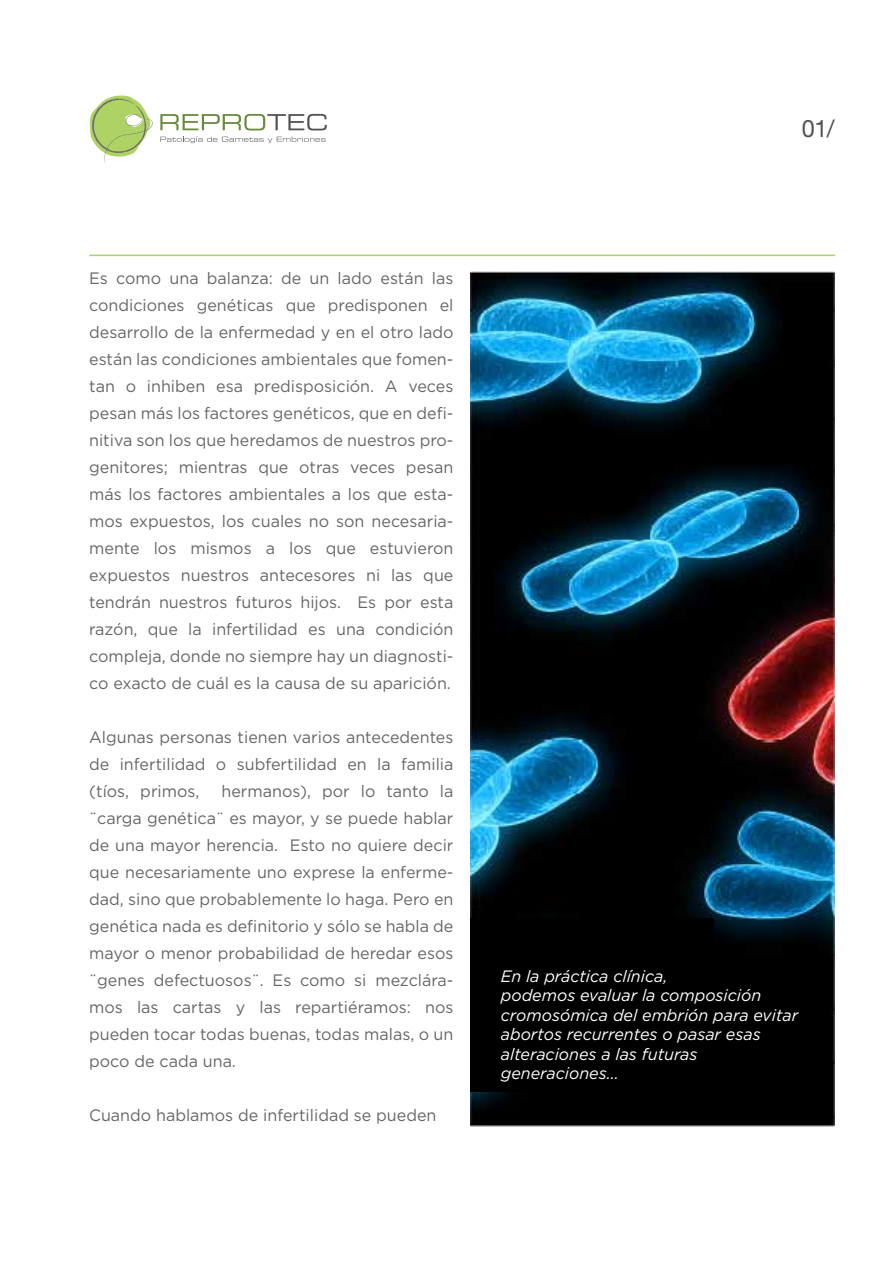
<style>
.page{position:relative;width:893px;height:1265px;background:#fff}
.page>*{position:absolute;margin:0;border:0;box-sizing:border-box;transform-origin:0 0}
.t1{font:24px "Helvetica Neue";color:#51534f}
.t2{font:16.5px/27px "Gotham";color:#666;text-align:justify}
.t3{font:italic 16.5px/19.5px "Gotham";color:#fff}
</style>
<div class="page">
<img style="left:470px;top:271px;width:365px;height:855px">
<div style="left:470px;top:919px;width:244px;height:173px;background:#000"></div>
<svg style="left:160px;top:114px;width:167px;height:16px"></svg>
<svg style="left:90px;top:95px;width:63px;height:68px"></svg>
<svg style="left:160px;top:136px;width:166px;height:7px"></svg>
<hr style="left:89px;top:255px;width:746px;height:1px;background:#afd264">
<h1 class="t1" style="left:802px;top:114px;width:34px">01/</h1>
<p class="t2" style="left:89px;top:264px;width:366px">Es como una balanza: de un lado están las condiciones genéticas que predisponen el desarrollo de la enfermedad y en el otro lado están las condiciones ambientales que fomen&shy;tan o inhiben esa predisposición. A veces pesan más los factores genéticos, que en defi&shy;nitiva son los que heredamos de nuestros pro&shy;genitores; mientras que otras veces pesan más los factores ambientales a los que esta&shy;mos expuestos, los cuales no son necesaria&shy;mente los mismos a los que estuvieron expuestos nuestros antecesores ni las que tendrán nuestros futuros hijos. Es por esta razón, que la infertilidad es una condición compleja, donde no siempre hay un diagnosti&shy;co exacto de cuál es la causa de su aparición.</p>
<p class="t2" style="left:89px;top:723px;width:366px">Algunas personas tienen varios antecedentes de infertilidad o subfertilidad en la familia (tíos, primos,</p>
<p class="t2" style="left:89px;top:777px;width:366px;text-indent:132px">hermanos), por lo tanto la ¨carga genética¨ es mayor, y se puede hablar de una mayor herencia. Esto no quiere decir que necesariamente uno exprese la enferme&shy;dad, sino que probablemente lo haga. Pero en genética nada es definitorio y sólo se habla de mayor o menor probabilidad de heredar esos ¨genes defectuosos¨. Es como si mezclára&shy;mos las cartas y las repartiéramos: nos pueden tocar todas buenas, todas malas, o un poco de cada una.</p>
<p class="t2" style="left:89px;top:1101px;width:349px">Cuando hablamos de infertilidad se pueden</p>
<p class="t3" style="left:501px;top:966px;width:299px">En la práctica clínica,<br>podemos evaluar la composición cromosómica del embrión para evitar abortos recurrentes o pasar esas alteraciones a las futuras generaciones...</p>
</div>
